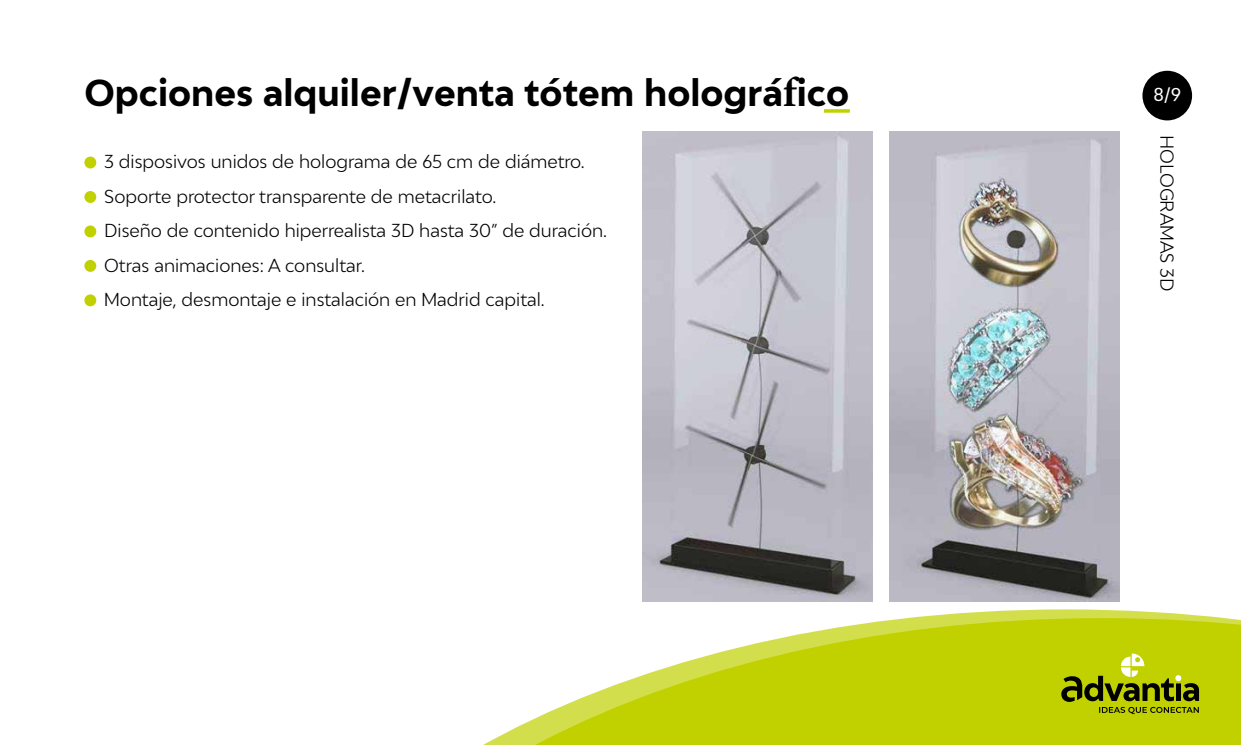
<style>
.page{position:relative;width:1241px;height:745px;background:#fff}
.page>*{position:absolute;margin:0;border:0;box-sizing:border-box;transform-origin:0 0}
.t1{font:700 35px "Adlinnaka";color:#000}
.t2{font:300 17.5px/34.5px "Adlinnaka";color:#000}
.t3{font:17.5px "Adlinnaka";color:#fff}
.s1{font-family:"Minion Pro";font-size:42px}
</style>
<div class="page">
<div style="left:1142px;top:71px;width:49px;height:49px;background:#000;border-radius:50%"></div>
<svg style="left:917px;top:609px;width:298px;height:8px;fill:#d3de4d"></svg>
<svg style="left:485px;top:617px;width:755px;height:127px;fill:#c1d100"></svg>
<svg style="left:1061px;top:653px;width:137px;height:60px"></svg>
<div style="left:84px;top:156px;width:12px;height:12px;background:#c1d100;border-radius:50%"></div>
<div style="left:84px;top:191px;width:12px;height:12px;background:#c1d100;border-radius:50%"></div>
<div style="left:84px;top:225px;width:12px;height:12px;background:#c1d100;border-radius:50%"></div>
<div style="left:84px;top:260px;width:12px;height:12px;background:#c1d100;border-radius:50%"></div>
<div style="left:84px;top:294px;width:12px;height:12px;background:#c1d100;border-radius:50%"></div>
<img style="left:642px;top:131px;width:230px;height:470px">
<img style="left:889px;top:131px;width:230px;height:470px">
<svg style="left:824px;top:109px;width:25px;height:4px"></svg>
<h1 class="t1" style="left:84px;top:70px;width:766px">Opciones alquiler/venta tótem holográ<span class="s1">f</span>ico</h1>
<p class="t3" style="left:1153px;top:83px;width:29px">8/9</p>
<p class="t2" style="left:104px;top:144px;width:504px">3 disposivos unidos de holograma de 65 cm de diámetro.<br>Soporte protector transparente de metacrilato.<br>Diseño de contenido hiperrealista 3D hasta 30” de duración.<br>Otras animaciones: A consultar.<br>Montaje, desmontaje e instalación en Madrid capital.</p>
<p class="t2" style="left:1184px;top:135px;width:158px;rotate:90deg">HOLOGRAMAS 3D</p>
</div>
